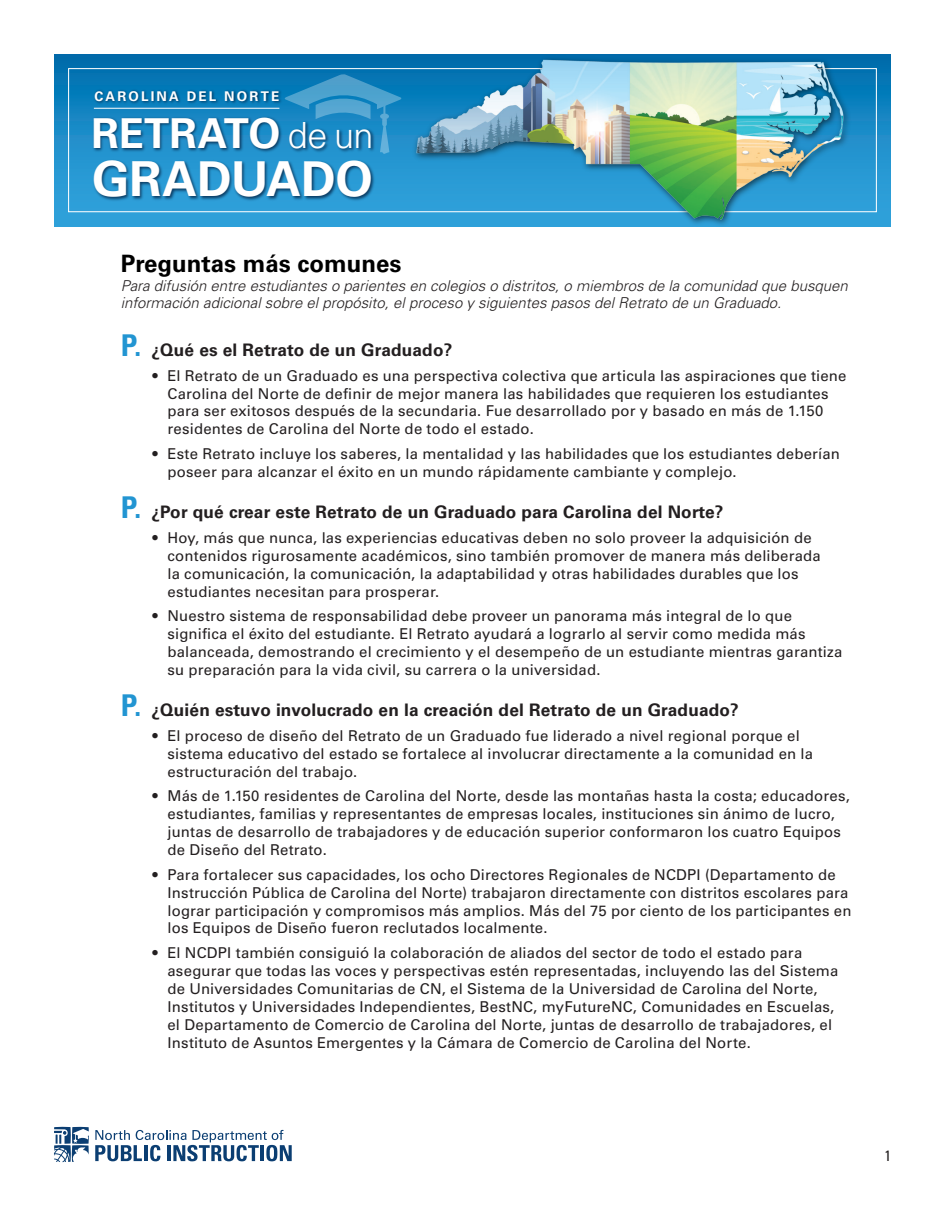
<style>
.page{position:relative;width:945px;height:1215px;background:#fff}
.page>*{position:absolute;margin:0;border:0;box-sizing:border-box;transform-origin:0 0}
.t1{font:700 48.15px "Univers LT Std";letter-spacing:-.005em;color:#fff}
.t2{font:700 41.1px "Univers LT Std";color:#fff}
.t3{font:700 24px "Univers LT Std";color:#000}
.t4{font:700 17.25px "Univers LT Std";letter-spacing:.01em;color:#231f20}
.t5{font:italic 300 15px/16.5px "Univers LT Std";color:#231f20}
.t6{font:condensed 15px "Univers LT Std";color:#231f20}
.t7{font:14.85px/17.9px "Univers LT Std";letter-spacing:.015em;color:#231f20}
.t8{font:700 13.35px "Univers LT Std";letter-spacing:.165em;color:#fff}
.s1{font-weight:300;font-size:36px}
.s2{font-stretch:condensed;font-size:30px;color:#2295d2}
</style>
<div class="page">
<svg style="left:54px;top:54px;width:837px;height:172px;background:#1a88c3"></svg>
<img style="left:389px;top:54px;width:480px;height:172px">
<svg style="left:285px;top:74px;width:116px;height:80px;background:#2e90c5"></svg>
<img style="left:92px;top:87px;width:195px;height:22px">
<img style="left:89px;top:111px;width:290px;height:53px">
<img style="left:89px;top:154px;width:289px;height:60px">
<svg style="left:54px;top:1127px;width:35px;height:35px"></svg>
<svg style="left:95px;top:1130px;width:197px;height:31px"></svg>
<p class="t8" style="left:95px;top:88px;width:186px">CAROLINA DEL NORTE</p>
<h2 class="t2" style="left:91px;top:109px;width:284px">RETRATO <span class="s1">de un</span></h2>
<h1 class="t1" style="left:92px;top:151px;width:282px">GRADUADO</h1>
<h3 class="t3" style="left:121px;top:249px;width:282px">Preguntas más comunes</h3>
<p class="t5" style="left:121px;top:278px;width:728px">Para difusión entre estudiantes o parientes en colegios o distritos, o miembros de la comunidad que busquen información adicional sobre el propósito, el proceso y siguientes pasos del Retrato de un Graduado.</p>
<p class="t4" style="left:121px;top:340px;width:333px"><span class="s2">P.</span> ¿Qué es el Retrato de un Graduado?</p>
<p class="t7" style="left:167px;top:367px;width:681px;text-indent:-15px">• El Retrato de un Graduado es una perspectiva colectiva que articula las aspiraciones que tiene Carolina del Norte de definir de mejor manera las habilidades que requieren los estudiantes para ser exitosos después de la secundaria. Fue desarrollado por y basado en más de 1.150 residentes de Carolina del Norte de todo el estado.</p>
<p class="t7" style="left:167px;top:445px;width:674px;text-indent:-15px">• Este Retrato incluye los saberes, la mentalidad y las habilidades que los estudiantes deberían poseer para alcanzar el éxito en un mundo rápidamente cambiante y complejo.</p>
<p class="t4" style="left:121px;top:502px;width:604px"><span class="s2">P.</span> ¿Por qué crear este Retrato de un Graduado para Carolina del Norte?</p>
<p class="t7" style="left:167px;top:529px;width:655px;text-indent:-15px">• Hoy, más que nunca, las experiencias educativas deben no solo proveer la adquisición de contenidos rigurosamente académicos, sino también promover de manera más deliberada la comunicación, la comunicación, la adaptabilidad y otras habilidades durables que los estudiantes necesitan para prosperar.</p>
<p class="t7" style="left:167px;top:607px;width:676px;text-indent:-15px">• Nuestro sistema de responsabilidad debe proveer un panorama más integral de lo que significa el éxito del estudiante. El Retrato ayudará a lograrlo al servir como medida más balanceada, demostrando el crecimiento y el desempeño de un estudiante mientras garantiza su preparación para la vida civil, su carrera o la universidad.</p>
<p class="t4" style="left:121px;top:700px;width:619px"><span class="s2">P.</span> ¿Quién estuvo involucrado en la creación del Retrato de un Graduado?</p>
<p class="t7" style="left:167px;top:727px;width:647px;text-indent:-15px">• El proceso de diseño del Retrato de un Graduado fue liderado a nivel regional porque el sistema educativo del estado se fortalece al involucrar directamente a la comunidad en la estructuración del trabajo.</p>
<p class="t7" style="left:167px;top:787px;width:684px;text-indent:-15px">• Más de 1.150 residentes de Carolina del Norte, desde las montañas hasta la costa; educadores, estudiantes, familias y representantes de empresas locales, instituciones sin ánimo de lucro, juntas de desarrollo de trabajadores y de educación superior conformaron los cuatro Equipos de Diseño del Retrato.</p>
<p class="t7" style="left:167px;top:866px;width:686px;text-indent:-15px">• Para fortalecer sus capacidades, los ocho Directores Regionales de NCDPI (Departamento de Instrucción Pública de Carolina del Norte) trabajaron directamente con distritos escolares para lograr participación y compromisos más amplios. Más del 75 por ciento de los participantes en los Equipos de Diseño fueron reclutados localmente.</p>
<p class="t7" style="left:167px;top:944px;width:672px;text-indent:-15px">• El NCDPI también consiguió la colaboración de aliados del sector de todo el estado para asegurar que todas las voces y perspectivas estén representadas, incluyendo las del Sistema de Universidades Comunitarias de CN, el Sistema de la Universidad de Carolina del Norte, Institutos y Universidades Independientes, BestNC, myFutureNC, Comunidades en Escuelas, el Departamento de Comercio de Carolina del Norte, juntas de desarrollo de trabajadores, el Instituto de Asuntos Emergentes y la Cámara de Comercio de Carolina del Norte.</p>
<p class="t6" style="left:884px;top:1146px;width:8px">1</p>
</div>
